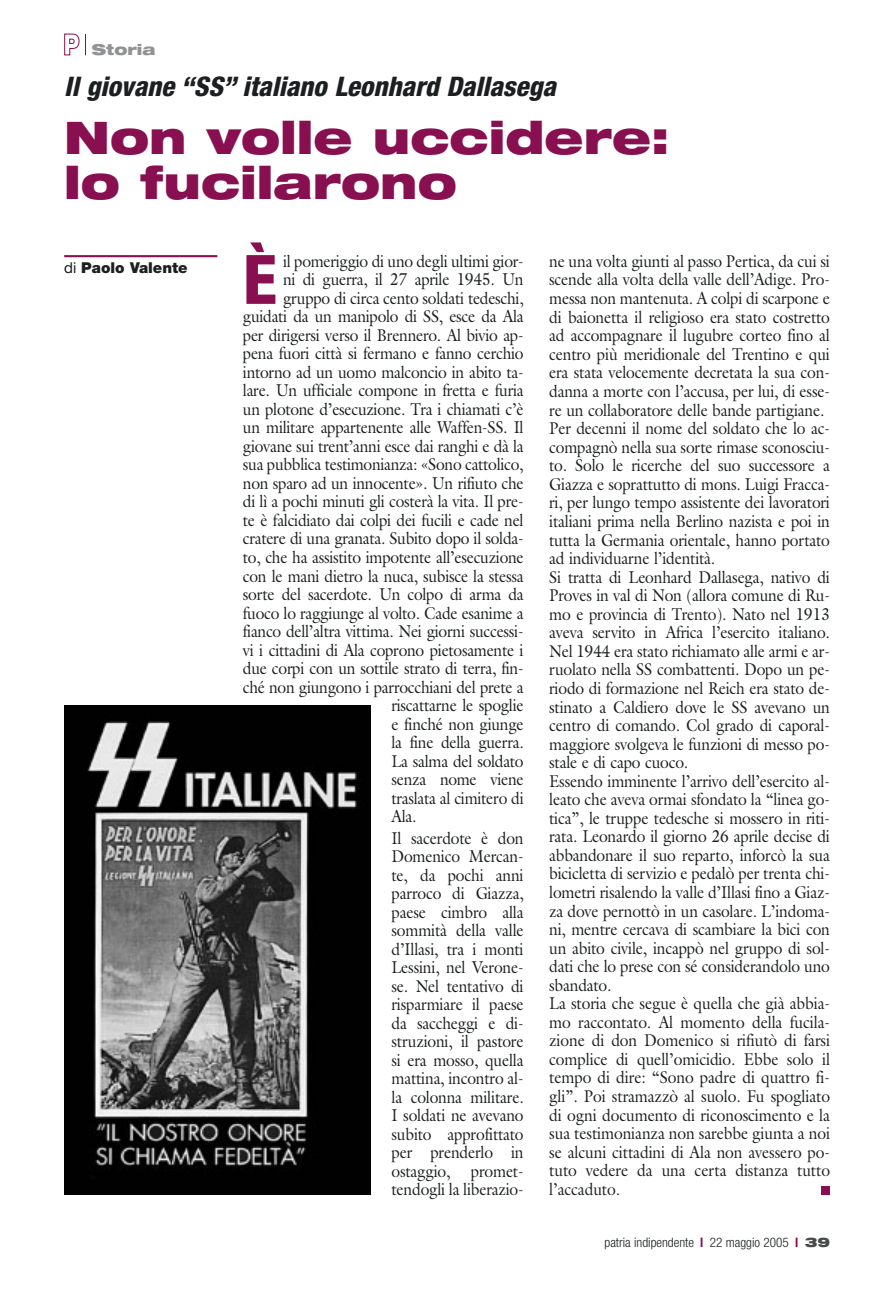
<style>
.page{position:relative;width:893px;height:1296px;background:#fff}
.page>*{position:absolute;margin:0;border:0;box-sizing:border-box;transform-origin:0 0}
.t1{font:800 condensed 68.25px "Helvetica Neue";color:#880f50}
.t2{font:900 expanded 45px/45px "Helvetica Neue";color:#880f50}
.t3{font:italic 800 condensed 27px "Helvetica Neue";color:#1c1f20}
.t4{font:17.25px/18.6px "Galliard";letter-spacing:-.01em;color:#1c1f20;text-align:justify;scale:.9 1}
.t5{font:900 15px "Helvetica Neue";color:#1c1f20}
.t6{font:900 expanded 15px "Helvetica Neue";color:#909293}
.t7{font:300 condensed 13.2px "Helvetica Neue";color:#1c1f20}
.s1{font-weight:400}
.s2{font-weight:700;color:#880f50}
.s3{font-weight:900;font-stretch:expanded;color:#47494a}
</style>
<div class="page">
<div style="left:821px;top:1186px;width:9px;height:9px;background:#880f50"></div>
<svg style="left:64px;top:33px;width:22px;height:23px"></svg>
<hr style="left:64px;top:255px;width:153px;height:2px;background:#880f50">
<img style="left:64px;top:706px;width:306px;height:489px">
<p class="t6" style="left:92px;top:44px;width:65px">Storia</p>
<h3 class="t3" style="left:64px;top:77px;width:493px">Il giovane “SS” italiano Leonhard Dallasega</h3>
<h2 class="t2" style="left:64px;top:119px;width:607px">Non volle uccidere: lo fucilarono</h2>
<p class="t5" style="left:64px;top:262px;width:125px"><span class="s1">di</span> Paolo Valente</p>
<h1 class="t1" style="left:243px;top:255px;width:36px">È</h1>
<p class="t4" style="left:283px;top:253px;width:269px">il pomeriggio di uno degli ultimi gior-</p>
<p class="t4" style="left:283px;top:272px;width:269px">ni di guerra, il 27 aprile 1945. Un</p>
<p class="t4" style="left:283px;top:290px;width:269px">gruppo di circa cento soldati tedeschi,</p>
<p class="t4" style="left:243px;top:309px;width:313px">guidati da un manipolo di SS, esce da Ala</p>
<p class="t4" style="left:243px;top:327px;width:313px">per dirigersi verso il Brennero. Al bivio ap-</p>
<p class="t4" style="left:243px;top:346px;width:313px">pena fuori città si fermano e fanno cerchio</p>
<p class="t4" style="left:243px;top:364px;width:313px">intorno ad un uomo malconcio in abito ta-</p>
<p class="t4" style="left:243px;top:383px;width:313px">lare. Un ufficiale compone in fretta e furia</p>
<p class="t4" style="left:243px;top:402px;width:313px">un plotone d’esecuzione. Tra i chiamati c’è</p>
<p class="t4" style="left:243px;top:420px;width:313px">un militare appartenente alle Waffen-SS. Il</p>
<p class="t4" style="left:243px;top:439px;width:313px">giovane sui trent’anni esce dai ranghi e dà la</p>
<p class="t4" style="left:243px;top:457px;width:313px">sua pubblica testimonianza: «Sono cattolico,</p>
<p class="t4" style="left:243px;top:476px;width:313px">non sparo ad un innocente». Un rifiuto che</p>
<p class="t4" style="left:243px;top:494px;width:313px">di lì a pochi minuti gli costerà la vita. Il pre-</p>
<p class="t4" style="left:243px;top:513px;width:313px">te è falcidiato dai colpi dei fucili e cade nel</p>
<p class="t4" style="left:243px;top:531px;width:313px">cratere di una granata. Subito dopo il solda-</p>
<p class="t4" style="left:243px;top:550px;width:313px">to, che ha assistito impotente all’esecuzione</p>
<p class="t4" style="left:243px;top:568px;width:313px">con le mani dietro la nuca, subisce la stessa</p>
<p class="t4" style="left:243px;top:587px;width:313px">sorte del sacerdote. Un colpo di arma da</p>
<p class="t4" style="left:243px;top:605px;width:313px">fuoco lo raggiunge al volto. Cade esanime a</p>
<p class="t4" style="left:243px;top:624px;width:313px">fianco dell’altra vittima. Nei giorni successi-</p>
<p class="t4" style="left:243px;top:642px;width:313px">vi i cittadini di Ala coprono pietosamente i</p>
<p class="t4" style="left:243px;top:661px;width:313px">due corpi con un sottile strato di terra, fin-</p>
<p class="t4" style="left:243px;top:679px;width:313px">ché non giungono i parrocchiani del prete a</p>
<p class="t4" style="left:391px;top:698px;width:148px">riscattarne le spoglie</p>
<p class="t4" style="left:391px;top:716px;width:148px">e finché non giunge</p>
<p class="t4" style="left:391px;top:735px;width:148px">la fine della guerra.</p>
<p class="t4" style="left:391px;top:753px;width:148px">La salma del soldato</p>
<p class="t4" style="left:391px;top:772px;width:148px">senza nome viene</p>
<p class="t4" style="left:391px;top:790px;width:148px">traslata al cimitero di</p>
<p class="t4" style="left:391px;top:809px;width:29px">Ala.</p>
<p class="t4" style="left:391px;top:830px;width:148px">Il sacerdote è don Domenico Mercan&shy;te, da pochi anni parroco di Giazza, paese cimbro alla sommità della valle d’Illasi, tra i monti Lessini, nel Verone&shy;se. Nel tentativo di risparmiare il paese da saccheggi e di&shy;struzioni, il pastore si era mosso, quella mattina, incontro al&shy;la colonna militare.<br>I soldati ne avevano subito approfittato per prenderlo in ostaggio, promet&shy;tendogli la liberazio-</p>
<p class="t4" style="left:549px;top:253px;width:313px;text-align:left">ne una volta giunti al passo Pertica, da cui si scende alla volta della valle dell’Adige. Pro&shy;messa non mantenuta. A colpi di scarpone e di baionetta il religioso era stato costretto ad accompagnare il lugubre corteo fino al centro più meridionale del Trentino e qui era stata velocemente decretata la sua con&shy;danna a morte con l’accusa, per lui, di esse&shy;re un collaboratore delle bande partigiane.<br>Per decenni il nome del soldato che lo ac&shy;compagnò nella sua sorte rimase sconosciu&shy;to. Solo le ricerche del suo successore a Giazza e soprattutto di mons. Luigi Fracca&shy;ri, per lungo tempo assistente dei lavoratori italiani prima nella Berlino nazista e poi in tutta la Germania orientale, hanno portato ad individuarne l’identità.<br>Si tratta di Leonhard Dallasega, nativo di Proves in val di Non (allora comune di Ru&shy;mo e provincia di Trento). Nato nel 1913 aveva servito in Africa l’esercito italiano.<br>Nel 1944 era stato richiamato alle armi e ar&shy;ruolato nella SS combattenti. Dopo un pe&shy;riodo di formazione nel Reich era stato de&shy;stinato a Caldiero dove le SS avevano un centro di comando. Col grado di caporal&shy;maggiore svolgeva le funzioni di messo po&shy;stale e di capo cuoco.<br>Essendo imminente l’arrivo dell’esercito al&shy;leato che aveva ormai sfondato la “linea go&shy;tica”, le truppe tedesche si mossero in riti&shy;rata. Leonardo il giorno 26 aprile decise di abbandonare il suo reparto, inforcò la sua bicicletta di servizio e pedalò per trenta chi&shy;lometri risalendo la valle d’Illasi fino a Giaz&shy;za dove pernottò in un casolare. L’indoma&shy;ni, mentre cercava di scambiare la bici con un abito civile, incappò nel gruppo di sol&shy;dati che lo prese con sé considerandolo uno sbandato.<br>La storia che segue è quella che già abbia&shy;mo raccontato. Al momento della fucila&shy;zione di don Domenico si rifiutò di farsi complice di quell’omicidio. Ebbe solo il tempo di dire: “Sono padre di quattro fi&shy;gli”. Poi stramazzò al suolo. Fu spogliato di ogni documento di riconoscimento e la sua testimonianza non sarebbe giunta a noi se alcuni cittadini di Ala non avessero po&shy;tuto vedere da una certa distanza tutto l’accaduto.</p>
<p class="t7" style="left:604px;top:1238px;width:227px">patria indipendente <span class="s2">l</span> 22 maggio 2005 <span class="s2">l</span> <span class="s3">39</span></p>
</div>
